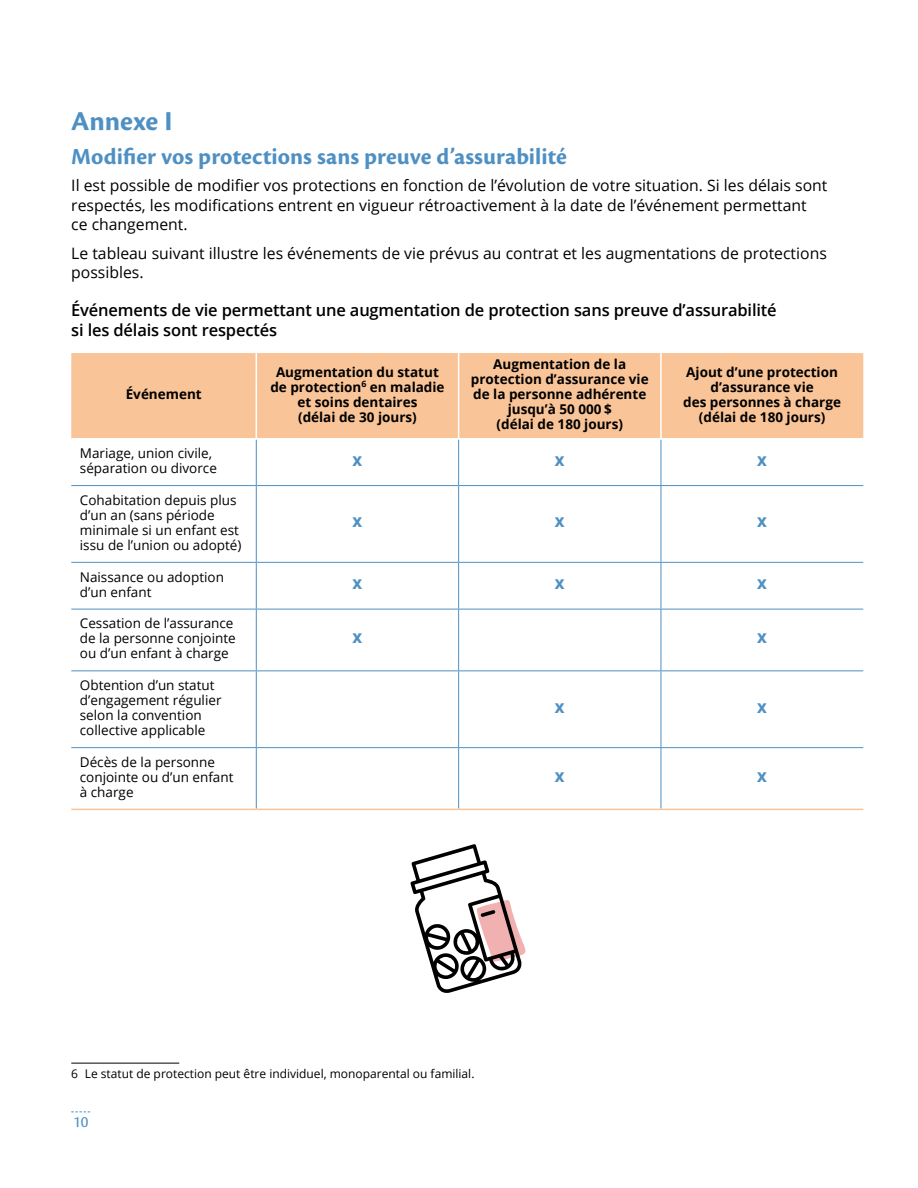
<style>
.page{position:relative;width:918px;height:1188px;background:#fff}
.page>*{position:absolute;margin:0;border:0;box-sizing:border-box;transform-origin:0 0}
.t1{font:700 28.5px "Cronos Pro";letter-spacing:-.005em;color:#4f90c3}
.t2{font:700 24px "Cronos Pro";color:#4f90c3}
.t3{font:600 16.5px/19.5px "Open Sans";letter-spacing:-.01em;color:#000}
.t4{font:16.5px "Cronos Pro";color:#4f90c3}
.t5{font:15.75px/19.5px "Open Sans";color:#000}
.t6{font:13.5px/15px "Open Sans";color:#000}
.t7{font:700 13.5px/15px "Open Sans";color:#000;text-align:center}
.t8{font:800 13.5px "Open Sans";color:#4f90c3}
.t9{font:12px "Open Sans";color:#000}
</style>
<div class="page">
<svg style="left:71px;top:1112px;width:19px;height:1px"></svg>
<div style="left:71px;top:353px;width:792px;height:85px;background:#f9c497"></div>
<svg style="left:71px;top:440px;width:792px;height:369px"></svg>
<hr style="left:256px;top:353px;width:1px;height:85px;background:#fff">
<hr style="left:458px;top:353px;width:1px;height:85px;background:#fff">
<hr style="left:660px;top:353px;width:2px;height:85px;background:#fff">
<hr style="left:256px;top:440px;width:1px;height:45px;background:#4f90c3">
<hr style="left:458px;top:440px;width:1px;height:45px;background:#4f90c3">
<hr style="left:661px;top:440px;width:1px;height:45px;background:#4f90c3">
<hr style="left:71px;top:485px;width:185px;height:1px;background:#4f90c3">
<hr style="left:256px;top:485px;width:203px;height:1px;background:#4f90c3">
<hr style="left:256px;top:486px;width:1px;height:76px;background:#4f90c3">
<hr style="left:459px;top:485px;width:202px;height:1px;background:#4f90c3">
<hr style="left:458px;top:486px;width:1px;height:76px;background:#4f90c3">
<hr style="left:661px;top:485px;width:202px;height:1px;background:#4f90c3">
<hr style="left:661px;top:486px;width:1px;height:76px;background:#4f90c3">
<hr style="left:71px;top:562px;width:185px;height:1px;background:#4f90c3">
<hr style="left:256px;top:562px;width:203px;height:1px;background:#4f90c3">
<hr style="left:256px;top:563px;width:1px;height:46px;background:#4f90c3">
<hr style="left:459px;top:562px;width:202px;height:1px;background:#4f90c3">
<hr style="left:458px;top:563px;width:1px;height:46px;background:#4f90c3">
<hr style="left:661px;top:562px;width:202px;height:1px;background:#4f90c3">
<hr style="left:661px;top:563px;width:1px;height:46px;background:#4f90c3">
<hr style="left:71px;top:609px;width:185px;height:1px;background:#4f90c3">
<hr style="left:256px;top:609px;width:203px;height:1px;background:#4f90c3">
<hr style="left:256px;top:609px;width:1px;height:61px;background:#4f90c3">
<hr style="left:459px;top:609px;width:202px;height:1px;background:#4f90c3">
<hr style="left:458px;top:609px;width:1px;height:61px;background:#4f90c3">
<hr style="left:661px;top:609px;width:202px;height:1px;background:#4f90c3">
<hr style="left:661px;top:609px;width:1px;height:61px;background:#4f90c3">
<hr style="left:71px;top:670px;width:185px;height:1px;background:#4f90c3">
<hr style="left:256px;top:670px;width:203px;height:1px;background:#4f90c3">
<hr style="left:256px;top:671px;width:1px;height:76px;background:#4f90c3">
<hr style="left:459px;top:670px;width:202px;height:1px;background:#4f90c3">
<hr style="left:458px;top:671px;width:1px;height:76px;background:#4f90c3">
<hr style="left:661px;top:670px;width:202px;height:1px;background:#4f90c3">
<hr style="left:661px;top:671px;width:1px;height:76px;background:#4f90c3">
<hr style="left:71px;top:747px;width:185px;height:1px;background:#4f90c3">
<hr style="left:256px;top:747px;width:203px;height:1px;background:#4f90c3">
<hr style="left:256px;top:748px;width:1px;height:61px;background:#4f90c3">
<hr style="left:459px;top:747px;width:202px;height:1px;background:#4f90c3">
<hr style="left:458px;top:748px;width:1px;height:61px;background:#4f90c3">
<hr style="left:661px;top:747px;width:202px;height:1px;background:#4f90c3">
<hr style="left:661px;top:748px;width:1px;height:61px;background:#4f90c3">
<hr style="left:71px;top:809px;width:185px;height:1px;background:#f9c497">
<hr style="left:256px;top:809px;width:203px;height:1px;background:#f9c497">
<hr style="left:459px;top:809px;width:202px;height:1px;background:#f9c497">
<hr style="left:661px;top:809px;width:202px;height:1px;background:#f9c497">
<hr style="left:71px;top:1063px;width:108px;height:1px;background:#000">
<svg style="left:410px;top:844px;width:116px;height:149px"></svg>
<h1 class="t1" style="left:71px;top:105px;width:103px">Annexe I</h1>
<h2 class="t2" style="left:71px;top:143px;width:497px">Modifier vos protections sans preuve d’assurabilité</h2>
<p class="t5" style="left:71px;top:175px;width:758px">Il est possible de modifier vos protections en fonction de l’évolution de votre situation. Si les délais sont respectés, les modifications entrent en vigueur rétroactivement à la date de l’événement permettant<br>ce changement.</p>
<p class="t5" style="left:71px;top:243px;width:757px">Le tableau suivant illustre les événements de vie prévus au contrat et les augmentations de protections possibles.</p>
<p class="t3" style="left:71px;top:300px;width:707px">Événements de vie permettant une augmentation de protection sans preuve d’assurabilité si les délais sont respectés</p>
<p class="t7" style="left:126px;top:387px;width:78px">Événement</p>
<p class="t7" style="left:270px;top:364px;width:176px">Augmentation du statut de protection<sup>6</sup> en maladie et soins dentaires<br>(délai de 30 jours)</p>
<p class="t7" style="left:471px;top:357px;width:179px">Augmentation de la protection d’assurance vie de la personne adhérente jusqu’à 50 000 $<br>(délai de 180 jours)</p>
<p class="t7" style="left:683px;top:364px;width:159px">Ajout d’une protection d’assurance vie<br>des personnes à charge (délai de 180 jours)</p>
<p class="t6" style="left:80px;top:445px;width:139px">Mariage, union civile, séparation ou divorce</p>
<p class="t8" style="left:353px;top:450px;width:11px">X</p>
<p class="t8" style="left:555px;top:450px;width:11px">X</p>
<p class="t8" style="left:757px;top:450px;width:11px">X</p>
<p class="t6" style="left:80px;top:492px;width:163px">Cohabitation depuis plus d’un an (sans période minimale si un enfant est issu de l’union ou adopté)</p>
<p class="t8" style="left:353px;top:512px;width:11px">X</p>
<p class="t8" style="left:555px;top:512px;width:11px">X</p>
<p class="t8" style="left:757px;top:512px;width:11px">X</p>
<p class="t6" style="left:80px;top:569px;width:146px">Naissance ou adoption d’un enfant</p>
<p class="t8" style="left:353px;top:574px;width:11px">X</p>
<p class="t8" style="left:555px;top:574px;width:11px">X</p>
<p class="t8" style="left:757px;top:574px;width:11px">X</p>
<p class="t6" style="left:80px;top:616px;width:157px">Cessation de l’assurance de la personne conjointe ou d’un enfant à charge</p>
<p class="t8" style="left:353px;top:628px;width:11px">X</p>
<p class="t8" style="left:757px;top:628px;width:11px">X</p>
<p class="t6" style="left:80px;top:677px;width:143px">Obtention d’un statut d’engagement régulier selon la convention collective applicable</p>
<p class="t6" style="left:80px;top:754px;width:155px">Décès de la personne conjointe ou d’un enfant à charge</p>
<p class="t8" style="left:555px;top:697px;width:11px">X</p>
<p class="t8" style="left:757px;top:697px;width:11px">X</p>
<p class="t8" style="left:555px;top:767px;width:11px">X</p>
<p class="t8" style="left:757px;top:767px;width:11px">X</p>
<p class="t9" style="left:71px;top:1066px;width:405px">6 Le statut de protection peut être individuel, monoparental ou familial.</p>
<p class="t4" style="left:73px;top:1112px;width:17px">10</p>
</div>
